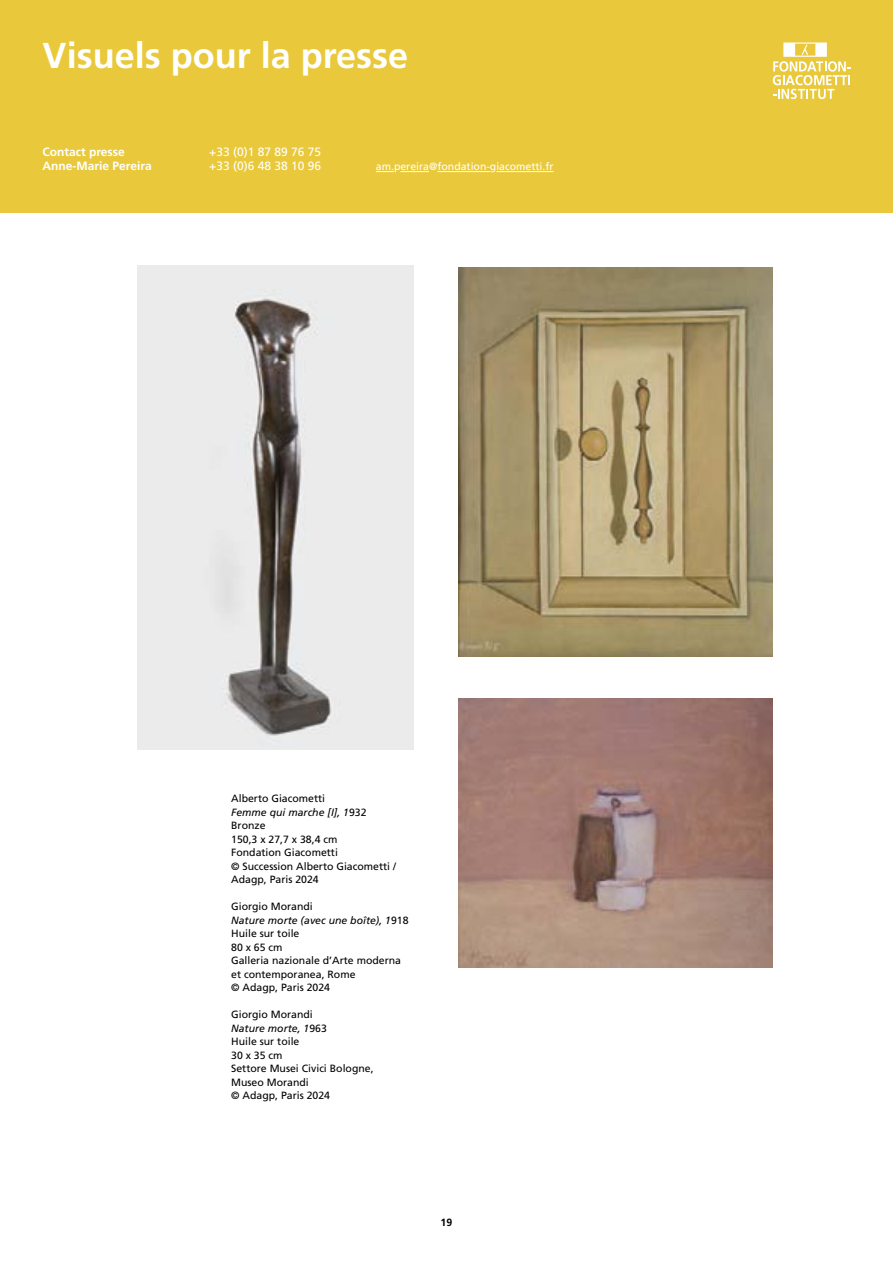
<style>
.page{position:relative;width:893px;height:1263px;background:#fff}
.page>*{position:absolute;margin:0;border:0;box-sizing:border-box;transform-origin:0 0}
.t1{font:700 36px "Frutiger LT Pro";color:#fff}
.t2{font:700 12px/13.8px "Frutiger LT Pro";color:#fff}
.t3{font:12px/13.8px "Frutiger LT Pro";color:#fff}
.t4{font:10.5px/13.5px "Frutiger LT Pro";color:#000}
.t5{font:10.5px "Frutiger LT Pro";color:#fff}
.t6{font:700 10.5px "Frutiger LT Pro";color:#000}
.s1{font-style:italic}
</style>
<div class="page">
<div style="left:0;top:0;width:893px;height:213px;background:#e9c93b"></div>
<svg style="left:376px;top:171px;width:18px;height:1px"></svg>
<svg style="left:400px;top:171px;width:29px;height:1px"></svg>
<hr style="left:437px;top:171px;width:53px;height:1px;background:#fff">
<hr style="left:496px;top:171px;width:57px;height:1px;background:#fff">
<svg style="left:773px;top:43px;width:77px;height:56px"></svg>
<img style="left:459px;top:267px;width:314px;height:390px">
<img style="left:137px;top:265px;width:276px;height:484px">
<img style="left:459px;top:698px;width:314px;height:269px">
<h1 class="t1" style="left:43px;top:34px;width:367px">Visuels pour la presse</h1>
<p class="t2" style="left:43px;top:145px;width:111px">Contact presse<br>Anne-Marie Pereira</p>
<p class="t3" style="left:209px;top:145px;width:113px">+33 (0)1 87 89 76 75 +33 (0)6 48 38 10 96</p>
<p class="t5" style="left:376px;top:160px;width:179px">am.pereira@fondation-giacometti.fr</p>
<p class="t4" style="left:231px;top:792px;width:166px">Alberto Giacometti<br><span class="s1">Femme qui marche [I], 1</span>932<br>Bronze<br>150,3 x 27,7 x 38,4 cm<br>Fondation Giacometti<br>© Succession Alberto Giacometti /<br>Adagp, Paris 2024</p>
<p class="t4" style="left:231px;top:900px;width:179px">Giorgio Morandi<br><span class="s1">Nature morte (avec une boîte), 1</span>918<br>Huile sur toile<br>80 x 65 cm<br>Galleria nazionale d’Arte moderna et contemporanea, Rome<br>© Adagp, Paris 2024</p>
<p class="t4" style="left:231px;top:1008px;width:144px">Giorgio Morandi<br><span class="s1">Nature morte, 1</span>963<br>Huile sur toile<br>30 x 35 cm<br>Settore Musei Civici Bologne,<br>Museo Morandi<br>© Adagp, Paris 2024</p>
<p class="t6" style="left:441px;top:1216px;width:13px">19</p>
</div>
